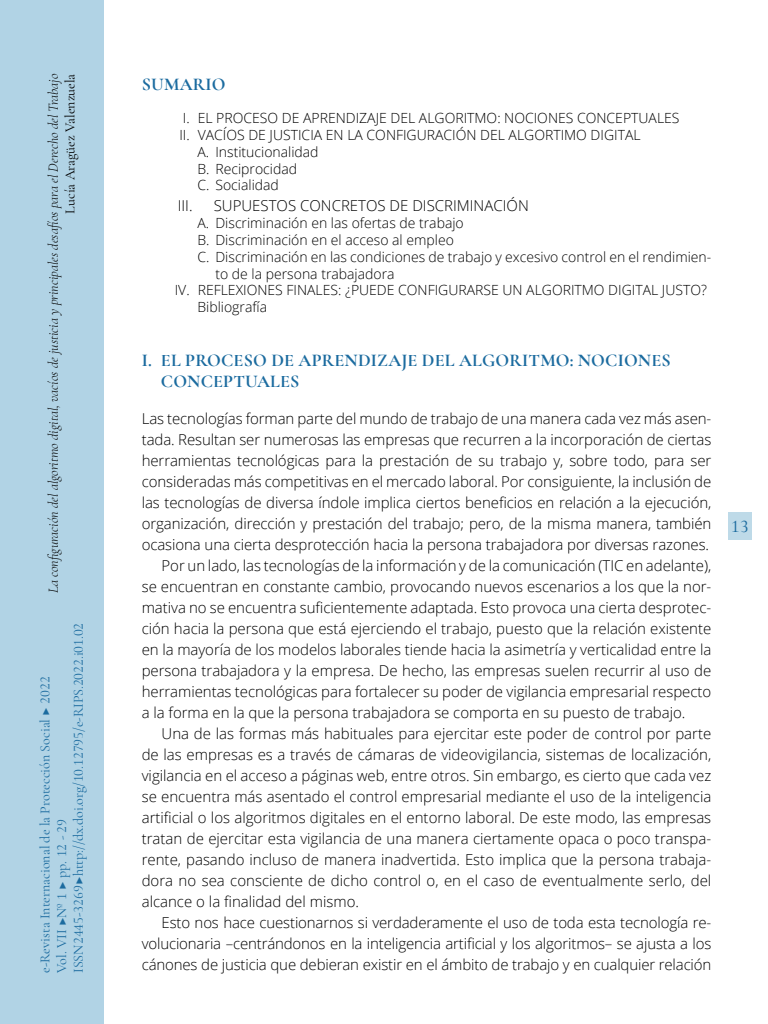
<style>
.page{position:relative;width:768px;height:1024px;background:#fff}
.page>*{position:absolute;margin:0;border:0;box-sizing:border-box;transform-origin:0 0}
._40_Enunciado{font:700 18px/21.6px "Cormorant Garamond";letter-spacing:.01em;color:#1b6b9f}
.t1{font:500 18px "Cormorant Garamond";color:#1b6b9f}
._00_bsc{font:300 15px/21px "Open Sans";letter-spacing:-.01em;color:#000;text-align:justify}
._00_bsc_Sin{font:300 15px/21px "Open Sans";letter-spacing:-.005em;color:#000;text-align:justify}
.Summary_2{font:300 14px/16.8px "Open Sans";color:#000}
.Summary{font:300 14px "Open Sans";color:#000}
.t2{font:14px/16.8px "Cormorant Garamond";color:#1b6b9f}
.t3{font:italic 300 14px "Cormorant Garamond";color:#000}
.t4{font:14px "Cormorant Garamond";color:#000}
</style>
<div class="page">
<div style="left:0;top:0;width:103px;height:1024px;background:#b1d3e5"></div>
<div style="left:728px;top:512px;width:23px;height:28px;background:#bedae8"></div>
<p class="t3" style="left:45px;top:593px;width:521px;rotate:-90deg">La configuración del algoritmo digital, vacíos de justicia y principales desafíos para el Derecho del Trabajo</p>
<p class="t4" style="left:62px;top:214px;width:141px;rotate:-90deg">Lucía Aragüez Valenzuela</p>
<p class="t2" style="left:70px;top:973px;width:352px;rotate:-90deg">ISSN 2445-3269 ▶ http://dx.doi.org/10.12795/e-RIPS.2022.i01.02</p>
<p class="t2" style="left:36px;top:973px;width:298px;rotate:-90deg">e-Revista Internacional de la Protección Social ▶ 2022<br>Vol. VII ▶Nº 1 ▶ pp. 12 - 29</p>
<p class="_40_Enunciado" style="left:142px;top:74px;width:85px">SUMARIO</p>
<p class="Summary" style="left:183px;top:108px;width:498px">I. EL PROCESO DE APRENDIZAJE DEL ALGORITMO: NOCIONES CONCEPTUALES</p>
<p class="Summary" style="left:179px;top:125px;width:463px">II. VACÍOS DE JUSTICIA EN LA CONFIGURACIÓN DEL ALGORTIMO DIGITAL</p>
<p class="Summary_2" style="left:197px;top:143px;width:123px">A. Institucionalidad</p>
<p class="Summary_2" style="left:197px;top:160px;width:101px">B. Reciprocidad</p>
<p class="Summary_2" style="left:197px;top:176px;width:83px">C. Socialidad</p>
<p class="_00_bsc" style="left:178px;top:195px;width:16px">III.</p>
<p class="_00_bsc" style="left:214px;top:195px;width:317px">SUPUESTOS CONCRETOS DE DISCRIMINACIÓN</p>
<p class="Summary_2" style="left:197px;top:214px;width:268px">A. Discriminación en las ofertas de trabajo</p>
<p class="Summary_2" style="left:197px;top:231px;width:258px">B. Discriminación en el acceso al empleo</p>
<p class="Summary_2" style="left:215px;top:248px;width:497px;text-indent:-18px">C. Discriminación en las condiciones de trabajo y excesivo control en el rendimien&shy;to de la persona trabajadora</p>
<p class="Summary" style="left:175px;top:281px;width:534px">IV. REFLEXIONES FINALES: ¿PUEDE CONFIGURARSE UN ALGORITMO DIGITAL JUSTO?</p>
<p class="Summary_2" style="left:197px;top:298px;width:71px">Bibliografía</p>
<p class="_40_Enunciado" style="left:161px;top:349px;width:511px;text-indent:-19px">I. EL PROCESO DE APRENDIZAJE DEL ALGORITMO: NOCIONES<br>CONCEPTUALES</p>
<p class="_00_bsc_Sin" style="left:142px;top:408px;width:571px">Las tecnologías forman parte del mundo de trabajo de una manera cada vez más asen&shy;tada. Resultan ser numerosas las empresas que recurren a la incorporación de ciertas herramientas tecnológicas para la prestación de su trabajo y, sobre todo, para ser consideradas más competitivas en el mercado laboral. Por consiguiente, la inclusión de las tecnologías de diversa índole implica ciertos beneficios en relación a la ejecución, organización, dirección y prestación del trabajo; pero, de la misma manera, también ocasiona una cierta desprotección hacia la persona trabajadora por diversas razones.</p>
<p class="_00_bsc" style="left:142px;top:555px;width:571px;text-indent:20px">Por un lado, las tecnologías de la información y de la comunicación (TIC en adelante), se encuentran en constante cambio, provocando nuevos escenarios a los que la nor&shy;mativa no se encuentra suficientemente adaptada. Esto provoca una cierta desprotec&shy;ción hacia la persona que está ejerciendo el trabajo, puesto que la relación existente en la mayoría de los modelos laborales tiende hacia la asimetría y verticalidad entre la persona trabajadora y la empresa. De hecho, las empresas suelen recurrir al uso de herramientas tecnológicas para fortalecer su poder de vigilancia empresarial respecto a la forma en la que la persona trabajadora se comporta en su puesto de trabajo.</p>
<p class="_00_bsc" style="left:142px;top:723px;width:571px;text-indent:20px">Una de las formas más habituales para ejercitar este poder de control por parte de las empresas es a través de cámaras de videovigilancia, sistemas de localización, vigilancia en el acceso a páginas web, entre otros. Sin embargo, es cierto que cada vez se encuentra más asentado el control empresarial mediante el uso de la inteligencia artificial o los algoritmos digitales en el entorno laboral. De este modo, las empresas tratan de ejercitar esta vigilancia de una manera ciertamente opaca o poco transpa&shy;rente, pasando incluso de manera inadvertida. Esto implica que la persona trabaja&shy;dora no sea consciente de dicho control o, en el caso de eventualmente serlo, del alcance o la finalidad del mismo.</p>
<p class="_00_bsc" style="left:142px;top:912px;width:571px;text-align:right">Esto nos hace cuestionarnos si verdaderamente el uso de toda esta tecnología re&shy;volucionaria –centrándonos en la inteligencia artificial y los algoritmos– se ajusta a los</p>
<p class="_00_bsc" style="left:142px;top:954px;width:571px">cánones de justicia que debieran existir en el ámbito de trabajo y en cualquier relación</p>
<p class="t1" style="left:731px;top:515px;width:19px">13</p>
</div>
